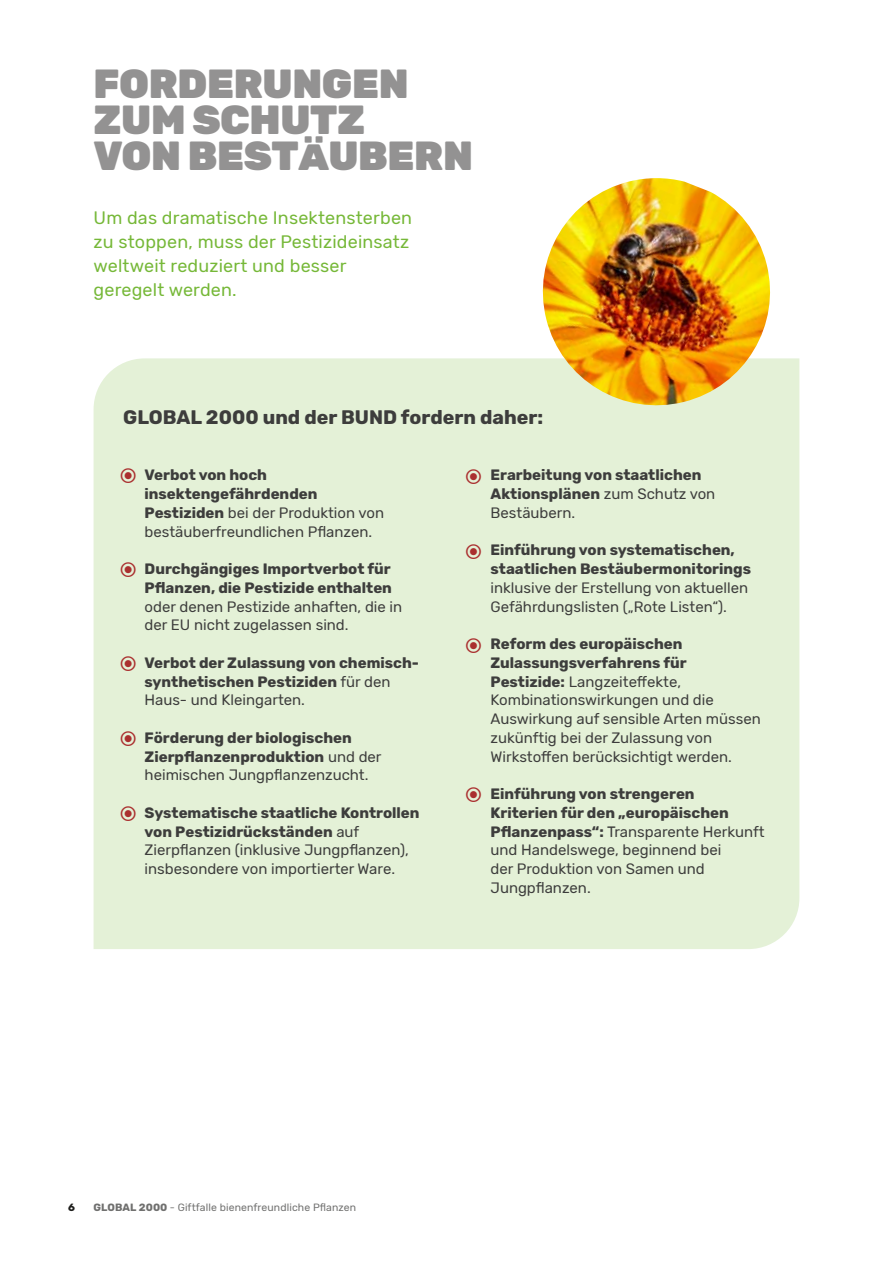
<style>
.page{position:relative;width:893px;height:1263px;background:#fff}
.page>*{position:absolute;margin:0;border:0;box-sizing:border-box;transform-origin:0 0}
.t1{font:900 40.5px/36px "Rubik";letter-spacing:-.01em;color:#939292}
.t2{font:700 19.5px "Rubik";color:#3d3d3c}
.t3{font:18px/24px "Rubik";letter-spacing:.01em;color:#76b838}
.t4{font:15px/18.8px "Rubik";color:#3d3d3c}
.t5{font:700 15px/18.8px "Rubik";color:#3d3d3c}
.t6{font:10.5px "Rubik";letter-spacing:.01em;color:#70706f}
.t7{font:700 10.5px "Rubik";color:#1d1d1b}
.s1{font-size:36.45px}
.s2{font-weight:700}
.s3{font-weight:400}
</style>
<div class="page">
<div style="left:94px;top:358px;width:705px;height:591px;background:#e4f1d7"></div>
<img style="left:531px;top:178px;width:251px;height:239px">
<svg style="left:121px;top:468px;width:15px;height:15px"></svg>
<svg style="left:466px;top:469px;width:15px;height:15px"></svg>
<svg style="left:121px;top:562px;width:15px;height:15px"></svg>
<svg style="left:466px;top:544px;width:15px;height:15px"></svg>
<svg style="left:121px;top:656px;width:15px;height:15px"></svg>
<svg style="left:121px;top:731px;width:15px;height:15px"></svg>
<svg style="left:466px;top:638px;width:15px;height:15px"></svg>
<svg style="left:121px;top:806px;width:15px;height:15px"></svg>
<svg style="left:466px;top:787px;width:15px;height:15px"></svg>
<h1 class="t1" style="left:94px;top:67px;width:381px">FORDERUNGEN<br>ZUM SCHUTZ<br>VON BEST<span class="s1">Ä</span>UBERN</h1>
<p class="t3" style="left:94px;top:206px;width:320px">Um das dramatische Insektensterben zu stoppen, muss der Pestizideinsatz weltweit reduziert und besser geregelt werden.</p>
<h2 class="t2" style="left:123px;top:406px;width:421px">GLOBAL 2000 und der BUND fordern daher:</h2>
<p class="t4" style="left:145px;top:466px;width:241px"><span class="s2">Verbot von hoch insektengefährdenden<br>Pestiziden</span> bei der Produktion von bestäuberfreundlichen Pflanzen.</p>
<p class="t5" style="left:145px;top:560px;width:249px">Durchgängiges Importverbot für<br>Pflanzen, die Pestizide enthalten</p>
<p class="t4" style="left:145px;top:597px;width:259px">oder denen Pestizide anhaften, die in der EU nicht zugelassen sind.</p>
<p class="t5" style="left:145px;top:654px;width:276px">Verbot der Zulassung von chemisch&shy;synthetischen Pestiziden <span class="s3">für den<br>Haus- und Kleingarten.</span></p>
<p class="t5" style="left:145px;top:729px;width:239px">Förderung der biologischen<br>Zierpflanzenproduktion <span class="s3">und der heimischen Jungpflanzenzucht.</span></p>
<p class="t4" style="left:145px;top:804px;width:277px"><span class="s2">Systematische staatliche Kontrollen von Pestizidrückständen</span> auf Zierpflanzen (inklusive Jungpflanzen), insbesondere von importierter Ware.</p>
<p class="t5" style="left:491px;top:466px;width:226px">Erarbeitung von staatlichen<br>Aktionsplänen <span class="s3">zum Schutz von<br>Bestäubern.</span></p>
<p class="t5" style="left:491px;top:541px;width:262px">Einführung von systematischen, staatlichen Bestäubermonitorings</p>
<p class="t4" style="left:491px;top:579px;width:259px">inklusive der Erstellung von aktuellen<br>Gefährdungslisten („Rote Listen“).</p>
<p class="t4" style="left:491px;top:635px;width:272px"><span class="s2">Reform des europäischen<br>Zulassungsverfahrens für<br>Pestizide:</span> Langzeiteffekte,<br>Kombinationswirkungen und die<br>Auswirkung auf sensible Arten müssen zukünftig bei der Zulassung von<br>Wirkstoffen berücksichtigt werden.</p>
<p class="t4" style="left:491px;top:785px;width:276px"><span class="s2">Einführung von strengeren<br>Kriterien für den „europäischen<br>Pflanzenpass“:</span> Transparente Herkunft und Handelswege, beginnend bei<br>der Produktion von Samen und<br>Jungpflanzen.</p>
<p class="t7" style="left:68px;top:1201px;width:8px">6</p>
<p class="t6" style="left:94px;top:1201px;width:264px"><span class="s2">GLOBAL 2000</span> - Giftfalle bienenfreundliche Pflanzen</p>
</div>
